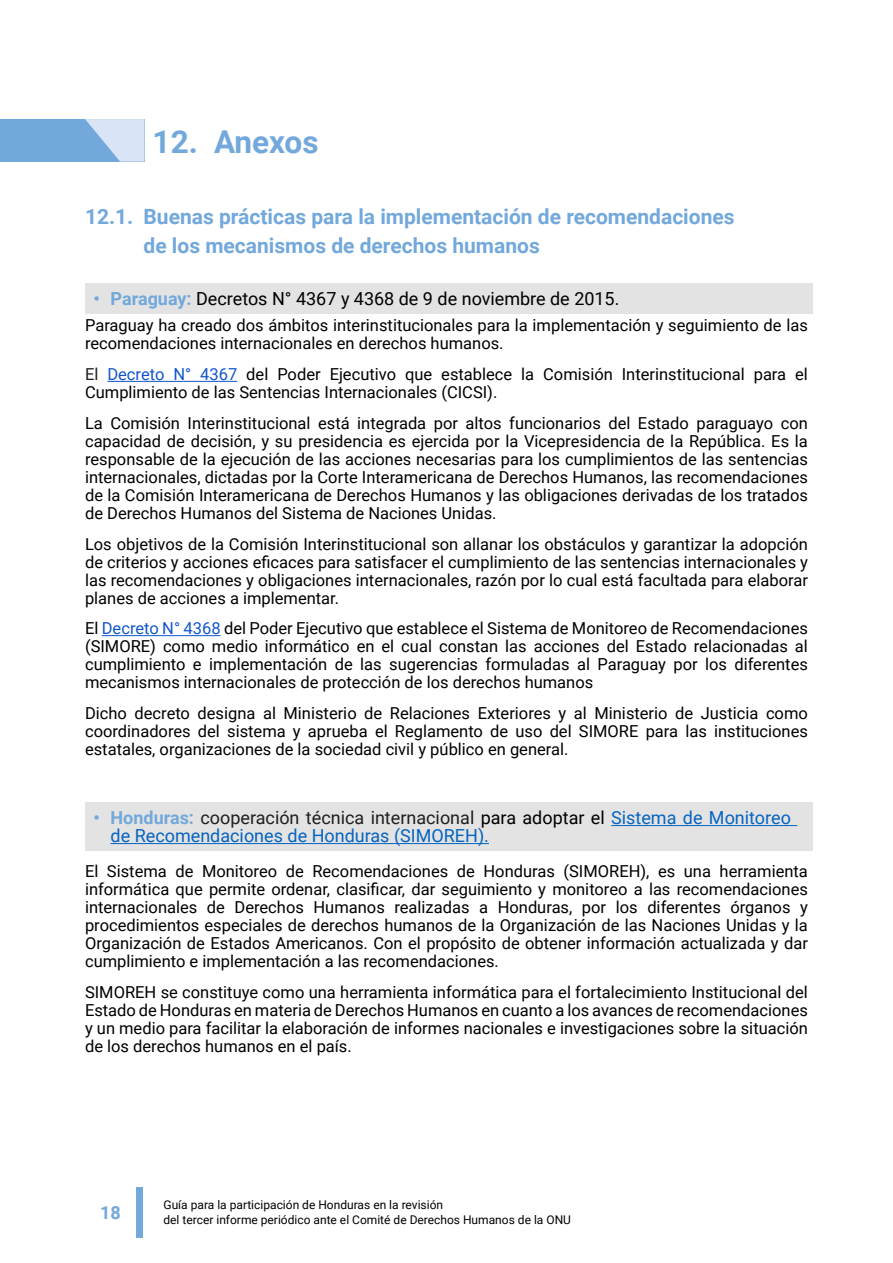
<style>
.page{position:relative;width:893px;height:1263px;background:#fff}
.page>*{position:absolute;margin:0;border:0;box-sizing:border-box;transform-origin:0 0}
.t1{font:700 31.5px "Roboto";color:#72a8db}
.t2{font:700 21px/28.5px "Roboto";color:#72a8db}
.t3{font:18px/18px "Roboto";color:#0563c1}
.t4{font:18px "Roboto";color:#000}
.t5{font:700 18px "Roboto";color:#72a8db}
.t6{font:16.5px/18px "Roboto";color:#000;text-align:justify}
.t7{font:12px/14.4px "Roboto";color:#000}
.s1{font-weight:700;color:#72a8db}
.s2{color:#1f1f1f}
.s3{color:#15c}
.s4{color:#000}
</style>
<div class="page">
<div style="left:136px;top:1187px;width:6px;height:50px;background:#72a8db"></div>
<div style="left:85px;top:283px;width:727px;height:31px;background:#e3e3e3"></div>
<hr style="left:107px;top:381px;width:130px;height:1px;background:#15c">
<hr style="left:102px;top:635px;width:119px;height:1px;background:#15c">
<div style="left:85px;top:802px;width:727px;height:49px;background:#e3e3e3"></div>
<hr style="left:611px;top:825px;width:186px;height:1px;background:#0563c1">
<hr style="left:111px;top:843px;width:378px;height:1px;background:#0563c1">
<div style="left:0;top:119px;width:145px;height:43px;background:#72a8db"></div>
<svg style="left:85px;top:119px;width:60px;height:43px"></svg>
<h1 class="t1" style="left:153px;top:120px;width:167px">12. Anexos</h1>
<p class="t2" style="left:144px;top:202px;width:593px;text-indent:-59px">12.1. Buenas prácticas para la implementación de recomendaciones de los mecanismos de derechos humanos</p>
<p class="t4" style="left:94px;top:286px;width:527px"><span class="s1">• Paraguay:</span> Decretos N° 4367 y 4368 de 9 de noviembre de 2015.</p>
<p class="t6" style="left:85px;top:316px;width:724px">Paraguay ha creado dos ámbitos interinstitucionales para la implementación y seguimiento de las recomendaciones internacionales en derechos humanos.</p>
<p class="t6" style="left:85px;top:365px;width:724px"><span class="s2">El</span> <span class="s3">Decreto N° 4367</span> del Poder Ejecutivo que establece la Comisión Interinstitucional para el<br>Cumplimiento de las Sentencias Internacionales (CICSI).</p>
<p class="t6" style="left:85px;top:413px;width:724px">La Comisión Interinstitucional está integrada por altos funcionarios del Estado paraguayo con capacidad de decisión, y su presidencia es ejercida por la Vicepresidencia de la República. Es la responsable de la ejecución de las acciones necesarias para los cumplimientos de las sentencias internacionales, dictadas por la Corte Interamericana de Derechos Humanos, las recomendaciones de la Comisión Interamericana de Derechos Humanos y las obligaciones derivadas de los tratados de Derechos Humanos del Sistema de Naciones Unidas.</p>
<p class="t6" style="left:85px;top:534px;width:724px">Los objetivos de la Comisión Interinstitucional son allanar los obstáculos y garantizar la adopción de criterios y acciones eficaces para satisfacer el cumplimiento de las sentencias internacionales y las recomendaciones y obligaciones internacionales, razón por lo cual está facultada para elaborar planes de acciones a implementar.</p>
<p class="t6" style="left:85px;top:619px;width:724px">El <span class="s3">Decreto N° 4368</span> del Poder Ejecutivo que establece el Sistema de Monitoreo de Recomendaciones (SIMORE) como medio informático en el cual constan las acciones del Estado relacionadas al cumplimiento e implementación de las sugerencias formuladas al Paraguay por los diferentes mecanismos internacionales de protección de los derechos humanos</p>
<p class="t6" style="left:85px;top:704px;width:724px">Dicho decreto designa al Ministerio de Relaciones Exteriores y al Ministerio de Justicia como coordinadores del sistema y aprueba el Reglamento de uso del SIMORE para las instituciones estatales, organizaciones de la sociedad civil y público en general.</p>
<p class="t3" style="left:111px;top:808px;width:682px;text-indent:-17px"><span class="s1">• Honduras:</span> <span class="s2">cooperación técnica internacional</span> <span class="s4">para adoptar el</span> Sistema de Monitoreo de Recomendaciones de Honduras (SIMOREH).</p>
<p class="t6" style="left:85px;top:862px;width:724px">El Sistema de Monitoreo de Recomendaciones de Honduras (SIMOREH), es una herramienta informática que permite ordenar, clasificar, dar seguimiento y monitoreo a las recomendaciones internacionales de Derechos Humanos realizadas a Honduras, por los diferentes órganos y procedimientos especiales de derechos humanos de la Organización de las Naciones Unidas y la Organización de Estados Americanos. Con el propósito de obtener información actualizada y dar cumplimiento e implementación a las recomendaciones.</p>
<p class="t6" style="left:85px;top:982px;width:724px">SIMOREH se constituye como una herramienta informática para el fortalecimiento Institucional del Estado de Honduras en materia de Derechos Humanos en cuanto a los avances de recomendaciones y un medio para facilitar la elaboración de informes nacionales e investigaciones sobre la situación de los derechos humanos en el país.</p>
<p class="t5" style="left:100px;top:1200px;width:22px">18</p>
<p class="t7" style="left:164px;top:1197px;width:409px">Guía para la participación de Honduras en la revisión<br>del tercer informe periódico ante el Comité de Derechos Humanos de la ONU</p>
</div>
